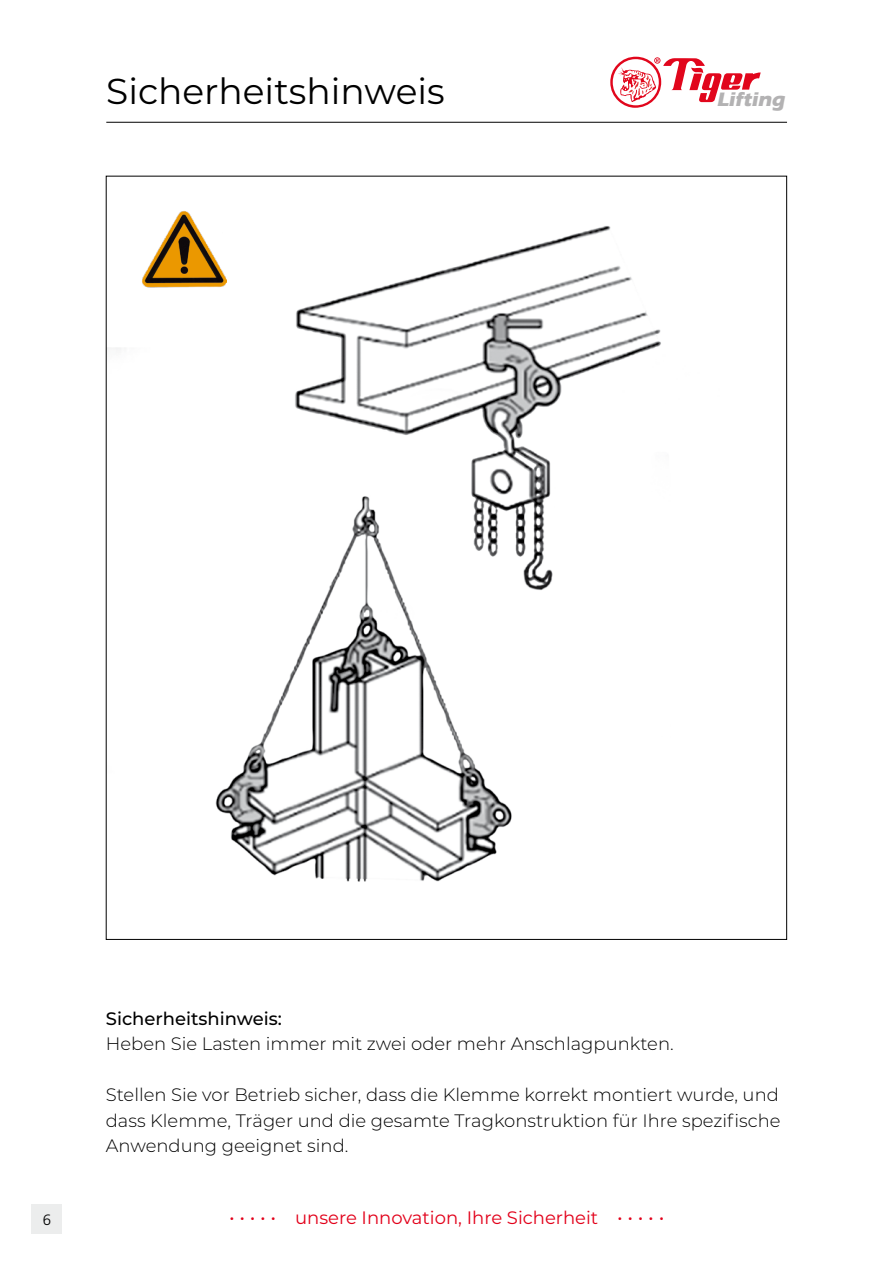
<style>
.page{position:relative;width:893px;height:1263px;background:#fff}
.page>*{position:absolute;margin:0;border:0;box-sizing:border-box;transform-origin:0 0}
.t1{font:36px "Montserrat";color:#000}
.t2{font:700 20.25px "Eras ITC";color:#b3b2b3}
.t3{font:300 18px/25.5px "Montserrat";color:#000;text-align:justify}
.t4{font:18px "Montserrat";color:#e2001a}
.t5{font:500 18px "Montserrat";color:#000}
.t6{font:300 15px "Frutiger";color:#000}
</style>
<div class="page">
<img style="left:108px;top:226px;width:553px;height:656px">
<div style="left:32px;top:1204px;width:30px;height:30px;background:#eceded"></div>
<svg style="left:610px;top:57px;width:151px;height:51px"></svg>
<hr style="left:106px;top:122px;width:681px;height:1px;background:#000">
<img style="left:141px;top:211px;width:86px;height:77px">
<h1 class="t1" style="left:106px;top:66px;width:340px">Sicherheitshinweis</h1>
<p class="t2" style="left:717px;top:88px;width:73px">Lifting</p>
<p class="t6" style="left:43px;top:1211px;width:10px">6</p>
<p class="t5" style="left:106px;top:1005px;width:178px">Sicherheitshinweis:</p>
<p class="t3" style="left:106px;top:1030px;width:569px">Heben Sie Lasten immer mit zwei oder mehr Anschlagpunkten.</p>
<p class="t3" style="left:106px;top:1081px;width:676px">Stellen Sie vor Betrieb sicher, dass die Klemme korrekt montiert wurde, und dass Klemme, Träger und die gesamte Tragkonstruktion für Ihre spezifische Anwendung geeignet sind.</p>
<p class="t4" style="left:229px;top:1205px;width:437px">• • • • • unsere Innovation, Ihre Sicherheit • • • • •</p>
</div>
